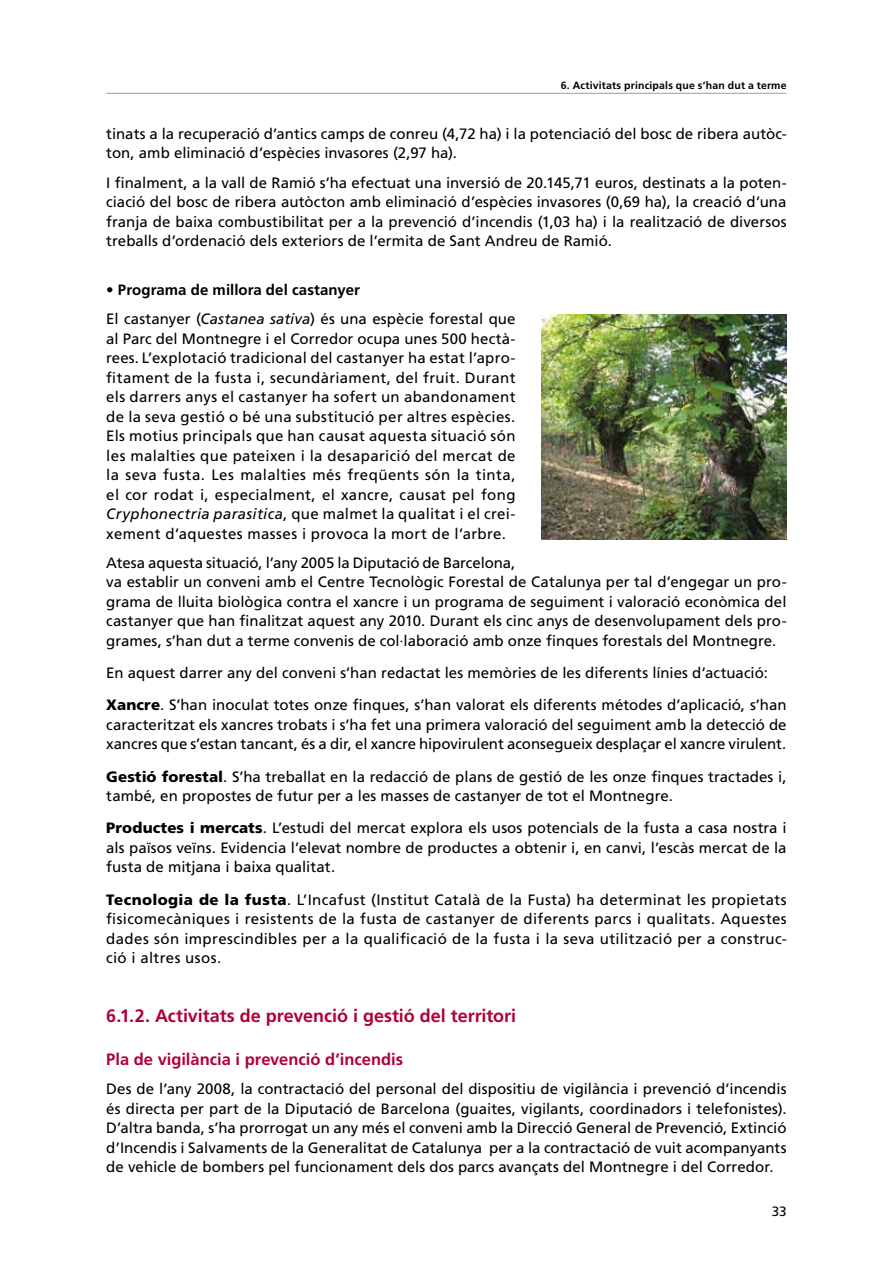
<style>
.page{position:relative;width:893px;height:1263px;background:#fff}
.page>*{position:absolute;margin:0;border:0;box-sizing:border-box;transform-origin:0 0}
.t1{font:700 18px "Frutiger LT Std";letter-spacing:-.005em;color:#b10035}
.t2{font:700 16.5px "Frutiger LT Std";color:#b10035}
.t3{font:15px/19.5px "Frutiger LT Std";letter-spacing:.005em;color:#000}
.t4{font:13.5px "Frutiger LT Std";color:#000}
.t5{font:700 10.5px "Frutiger LT Std";letter-spacing:.015em;color:#000}
.s1{font-weight:700}
.s2{font-style:italic}
.s3{font-weight:900}
</style>
<div class="page">
<hr style="left:106px;top:93px;width:681px;height:1px;background:#9c9e9f">
<img style="left:541px;top:315px;width:246px;height:225px">
<p class="t5" style="left:561px;top:79px;width:227px">6. Activitats principals que s’han dut a terme</p>
<p class="t3" style="left:106px;top:124px;width:682px">tinats a la recuperació d’antics camps de conreu (4,72 ha) i la potenciació del bosc de ribera autòc&shy;ton, amb eliminació d’espècies invasores (2,97 ha).</p>
<p class="t3" style="left:106px;top:173px;width:682px;text-align:justify">I finalment, a la vall de Ramió s’ha efectuat una inversió de 20.145,71 euros, destinats a la poten&shy;ciació del bosc de ribera autòcton amb eliminació d’espècies invasores (0,69 ha), la creació d’una franja de baixa combustibilitat per a la prevenció d’incendis (1,03 ha) i la realització de diversos treballs d’ordenació dels exteriors de l’ermita de Sant Andreu de Ramió.</p>
<p class="t3" style="left:106px;top:275px;width:411px;line-height:29.2px"><span class="s1">• Programa de millora del castanyer<br></span>El castanyer (<span class="s2">Castanea sativa</span>) és una espècie forestal que</p>
<p class="t3" style="left:106px;top:329px;width:411px;text-align:justify">al Parc del Montnegre i el Corredor ocupa unes 500 hectà&shy;rees. L’explotació tradicional del castanyer ha estat l’apro&shy;fitament de la fusta i, secundàriament, del fruit. Durant els darrers anys el castanyer ha sofert un abandonament de la seva gestió o bé una substitució per altres espècies.<br>Els motius principals que han causat aquesta situació són les malalties que pateixen i la desaparició del mercat de la seva fusta. Les malalties més freqüents són la tinta, el cor rodat i, especialment, el xancre, causat pel fong <span class="s2">Cryphonectria parasitica</span>, que malmet la qualitat i el crei&shy;xement d’aquestes masses i provoca la mort de l’arbre.</p>
<p class="t3" style="left:106px;top:553px;width:682px">Atesa aquesta situació, l’any 2005 la Diputació de Barcelona,<br>va establir un conveni amb el Centre Tecnològic Forestal de Catalunya per tal d’engegar un pro&shy;grama de lluita biològica contra el xancre i un programa de seguiment i valoració econòmica del castanyer que han finalitzat aquest any 2010. Durant els cinc anys de desenvolupament dels pro&shy;grames, s’han dut a terme convenis de col·laboració amb onze finques forestals del Montnegre.</p>
<p class="t3" style="left:106px;top:657px;width:682px;line-height:32.2px">En aquest darrer any del conveni s’han redactat les memòries de les diferents línies d’actuació:<br><span class="s3">Xancre</span>. S’han inoculat totes onze finques, s’han valorat els diferents métodes d’aplicació, s’han</p>
<p class="t3" style="left:106px;top:715px;width:682px">caracteritzat els xancres trobats i s’ha fet una primera valoració del seguiment amb la detecció de xancres que s’estan tancant, és a dir, el xancre hipovirulent aconsegueix desplaçar el xancre virulent.</p>
<p class="t3" style="left:106px;top:767px;width:682px"><span class="s3">Gestió forestal</span>. S’ha treballat en la redacció de plans de gestió de les onze finques tractades i, també, en propostes de futur per a les masses de castanyer de tot el Montnegre.</p>
<p class="t3" style="left:106px;top:818px;width:682px;text-align:justify"><span class="s3">Productes i mercats</span>. L’estudi del mercat explora els usos potencials de la fusta a casa nostra i als països veïns. Evidencia l’elevat nombre de productes a obtenir i, en canvi, l’escàs mercat de la fusta de mitjana i baixa qualitat.</p>
<p class="t3" style="left:106px;top:890px;width:682px;text-align:justify"><span class="s3">Tecnologia de la fusta</span>. L’Incafust (Institut Català de la Fusta) ha determinat les propietats fisicomecàniques i resistents de la fusta de castanyer de diferents parcs i qualitats. Aquestes dades són imprescindibles per a la qualificació de la fusta i la seva utilització per a construc&shy;ció i altres usos.</p>
<p class="t1" style="left:106px;top:1005px;width:411px">6.1.2. Activitats de prevenció i gestió del territori</p>
<p class="t2" style="left:106px;top:1049px;width:298px">Pla de vigilància i prevenció d’incendis</p>
<p class="t3" style="left:106px;top:1079px;width:682px;text-align:justify">Des de l’any 2008, la contractació del personal del dispositiu de vigilància i prevenció d’incendis és directa per part de la Diputació de Barcelona (guaites, vigilants, coordinadors i telefonistes).<br>D’altra banda, s’ha prorrogat un any més el conveni amb la Direcció General de Prevenció, Extinció d’Incendis i Salvaments de la Generalitat de Catalunya per a la contractació de vuit acompanyants de vehicle de bombers pel funcionament dels dos parcs avançats del Montnegre i del Corredor.</p>
<p class="t4" style="left:772px;top:1203px;width:17px">33</p>
</div>
